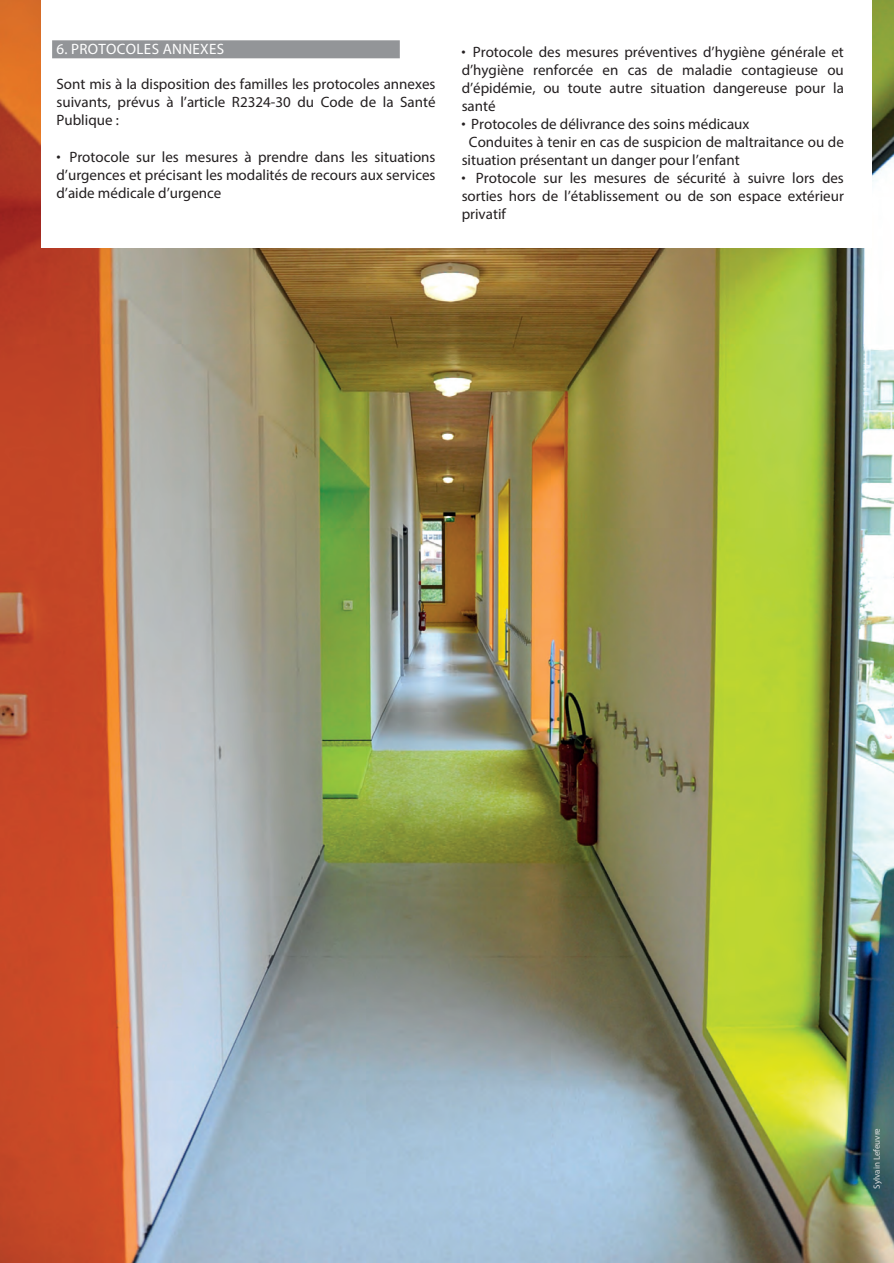
<style>
.page{position:relative;width:894px;height:1263px;background:#fff}
.page>*{position:absolute;margin:0;border:0;box-sizing:border-box;transform-origin:0 0}
.t1{font:15px/18px "Myriad Pro";color:#231f20;text-align:justify}
.t2{font:15px "Myriad Pro";letter-spacing:.02em;color:#fff}
.Style_de_paragraphe{font:9px "Myriad Pro";color:#dcdddf}
</style>
<div class="page">
<img style="left:0;top:0;width:893px;height:1262px">
<img style="left:41px;top:0;width:830px;height:247px">
<div style="left:52px;top:41px;width:348px;height:17px;background:#939598"></div>
<p class="t2" style="left:56px;top:40px;width:169px">6. PROTOCOLES ANNEXES</p>
<p class="t1" style="left:56px;top:75px;width:380px">Sont mis à la disposition des familles les protocoles annexes suivants, prévus à l’article R2324-30 du Code de la Santé Publique :</p>
<p class="t1" style="left:56px;top:147px;width:380px;text-indent:13px">Protocole sur les mesures à prendre dans les situations d’urgences et précisant les modalités de recours aux services d’aide médicale d’urgence</p>
<p class="t1" style="left:56px;top:147px;width:6px">•</p>
<p class="t1" style="left:461px;top:43px;width:384px;text-indent:11px">Protocole des mesures préventives d’hygiène générale et d’hygiène renforcée en cas de maladie contagieuse ou d’épidémie, ou toute autre situation dangereuse pour la santé</p>
<p class="t1" style="left:461px;top:115px;width:289px">• Protocoles de délivrance des soins médicaux</p>
<p class="t1" style="left:469px;top:133px;width:376px">Conduites à tenir en cas de suspicion de maltraitance ou de</p>
<p class="t1" style="left:461px;top:151px;width:279px">situation présentant un danger pour l’enfant</p>
<p class="t1" style="left:476px;top:169px;width:369px">Protocole sur les mesures de sécurité à suivre lors des</p>
<p class="t1" style="left:461px;top:187px;width:384px">sorties hors de l’établissement ou de son espace extérieur</p>
<p class="t1" style="left:461px;top:205px;width:46px">privatif</p>
<p class="t1" style="left:461px;top:42px;width:6px">•</p>
<p class="t1" style="left:461px;top:168px;width:6px">•</p>
<p class="Style_de_paragraphe" style="left:871px;top:1188px;width:62px;rotate:-90deg">Sylvain Lefeuvre</p>
</div>
